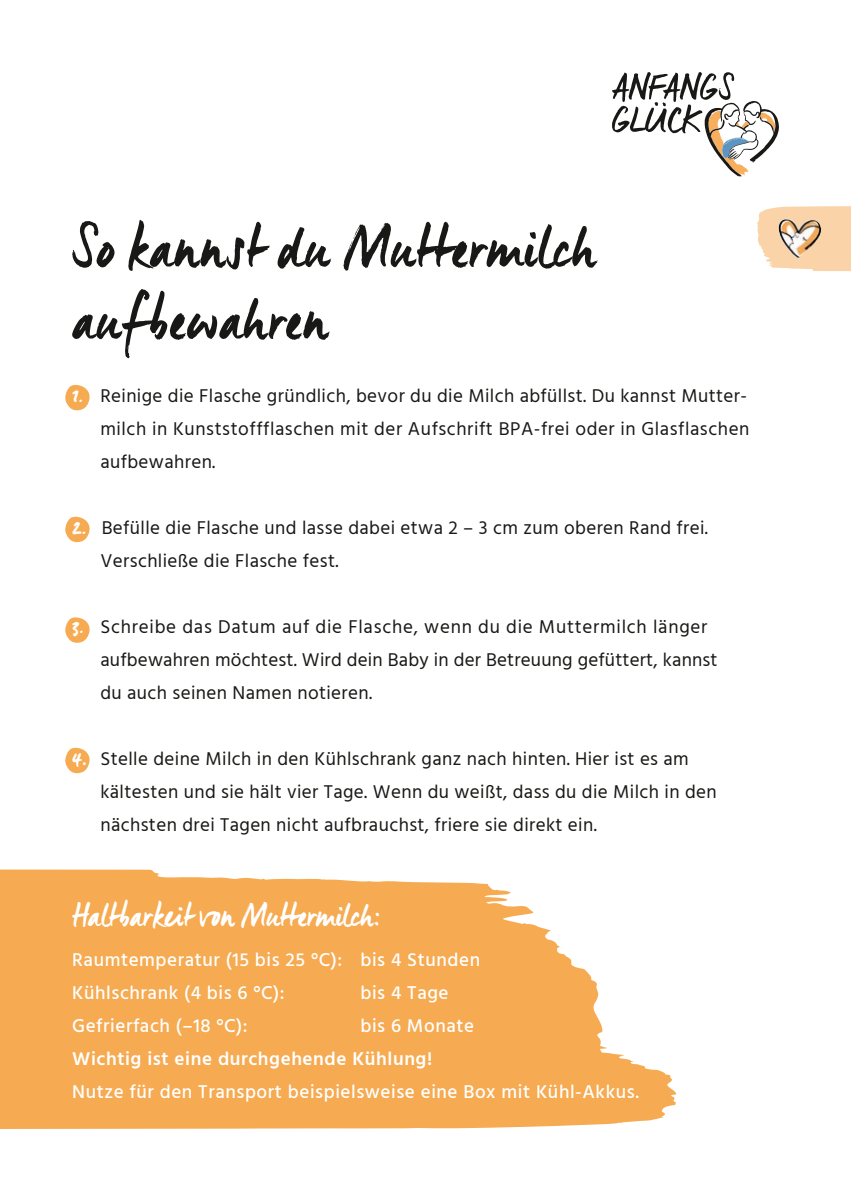
<style>
.page{position:relative;width:851px;height:1202px;background:#fff}
.page>*{position:absolute;margin:0;border:0;box-sizing:border-box;transform-origin:0 0}
.t1{font:60px/72px "Manus";letter-spacing:.02em;color:#181816}
.t2{font:33px "Manus";color:#fff}
.t3{font:19px/33px "Hind Vadodara";letter-spacing:.02em;color:#181816}
.t4{font:500 19px/33px "Hind Vadodara";letter-spacing:.03em;color:#fff}
.t5{font:600 19px "Hind Vadodara";letter-spacing:.03em;color:#fff}
.s1{font-family:"Manus";font-size:24px;color:#fff}
.s2{font-size:24px;color:#fff}
</style>
<div class="page">
<svg style="left:65px;top:516px;width:25px;height:26px"></svg>
<svg style="left:65px;top:747px;width:25px;height:26px"></svg>
<svg style="left:65px;top:385px;width:25px;height:25px"></svg>
<svg style="left:65px;top:617px;width:25px;height:26px"></svg>
<svg style="left:612px;top:72px;width:166px;height:105px"></svg>
<svg style="left:757px;top:206px;width:93px;height:66px;background:#fad9b3"></svg>
<img style="left:778px;top:218px;width:43px;height:40px">
<svg style="left:0;top:869px;width:676px;height:260px;fill:#f6aa51"></svg>
<h1 class="t1" style="left:72px;top:210px;width:525px">So kannst du Muttermilch aufbewahren</h1>
<p class="t3" style="left:100px;top:379px;width:650px;text-indent:-28px"><span class="s1">1.</span> Reinige die Flasche gründlich, bevor du die Milch abfüllst. Du kannst Mutter&shy;milch in Kunststoffflaschen mit der Aufschrift BPA-frei oder in Glasflaschen aufbewahren.</p>
<p class="t3" style="left:100px;top:511px;width:609px;text-indent:-28px"><span class="s1">2.</span> Befülle die Flasche und lasse dabei etwa 2 – 3 cm zum oberen Rand frei.<br>Verschließe die Flasche fest.</p>
<p class="t3" style="left:100px;top:610px;width:618px;text-indent:-28px"><span class="s1">3.</span> Schreibe das Datum auf die Flasche, wenn du die Muttermilch länger aufbewahren möchtest. Wird dein Baby in der Betreuung gefüttert, kannst du auch seinen Namen notieren.</p>
<p class="t3" style="left:100px;top:742px;width:617px;text-indent:-28px"><span class="s1">4</span><span class="s2">.</span> Stelle deine Milch in den Kühlschrank ganz nach hinten. Hier ist es am kältesten und sie hält vier Tage. Wenn du weißt, dass du die Milch in den nächsten drei Tagen nicht aufbrauchst, friere sie direkt ein.</p>
<h2 class="t2" style="left:72px;top:895px;width:309px">Haltbarkeit von Muttermilch:</h2>
<p class="t4" style="left:72px;top:943px;width:409px">Raumtemperatur (15 bis 25 °C): bis 4 Stunden<br>Kühlschrank (4 bis 6 °C):</p>
<p class="t4" style="left:360px;top:976px;width:90px">bis 4 Tage</p>
<p class="t4" style="left:72px;top:1009px;width:177px">Gefrierfach (–18 °C):</p>
<p class="t4" style="left:360px;top:1009px;width:115px">bis 6 Monate</p>
<p class="t5" style="left:72px;top:1044px;width:361px">Wichtig ist eine durchgehende Kühlung!</p>
<p class="t4" style="left:72px;top:1075px;width:568px">Nutze für den Transport beispielsweise eine Box mit Kühl-Akkus.</p>
</div>
